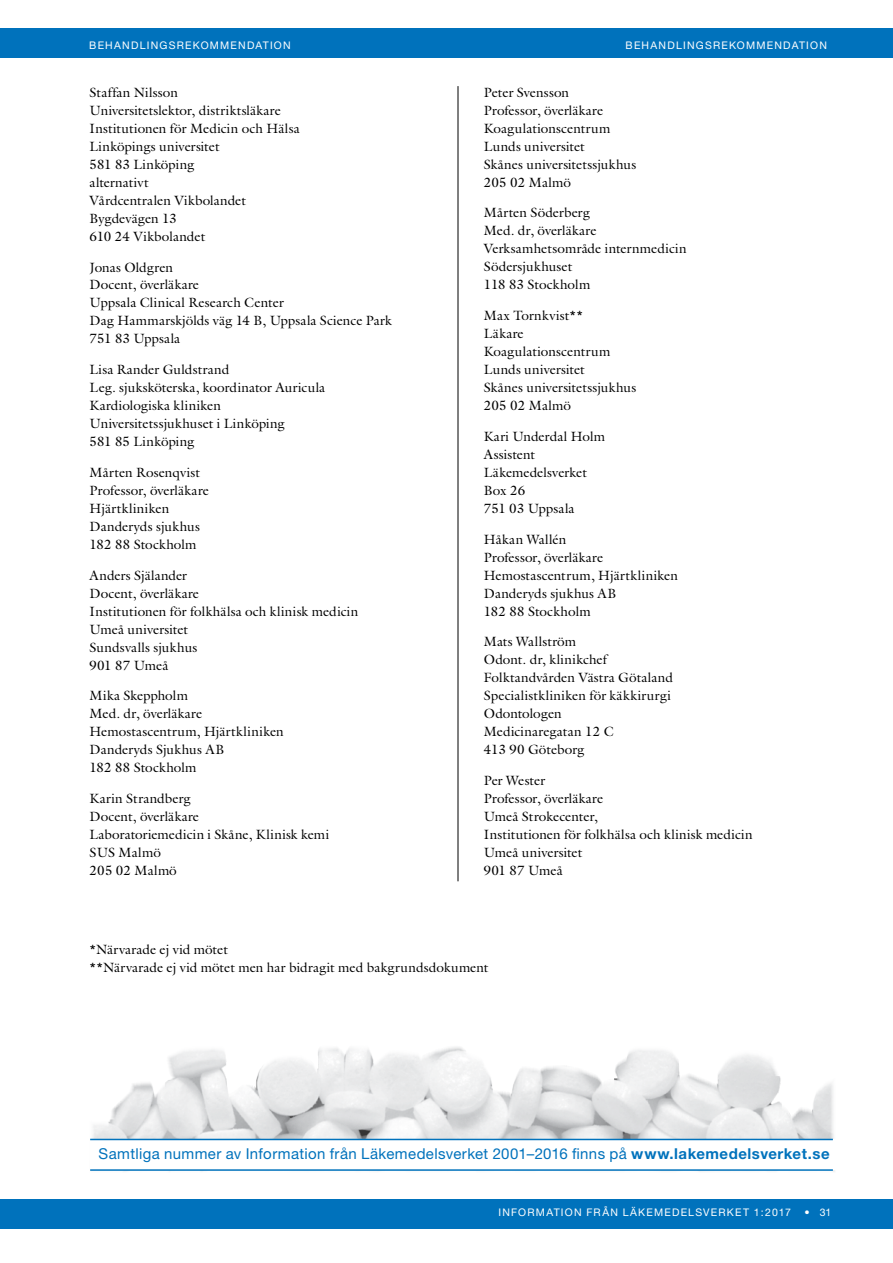
<style>
.page{position:relative;width:893px;height:1263px;background:#fff}
.page>*{position:absolute;margin:0;border:0;box-sizing:border-box;transform-origin:0 0}
.t1{font:15px "Helvetica Neue";letter-spacing:.025em;color:#0072bc}
.t2{font:13.5px/18px "Galliard LT";letter-spacing:.005em;color:#000}
.t3{font:10.5px "Helvetica Neue";letter-spacing:.115em;color:#fff}
.s1{font-weight:700}
</style>
<div class="page">
<div style="left:0;top:1199px;width:893px;height:30px;background:#0072bc"></div>
<div style="left:0;top:28px;width:893px;height:30px;background:#0072bc"></div>
<img style="left:90px;top:1047px;width:745px;height:125px">
<div style="left:90px;top:1139px;width:751px;height:31px;background:#fff"></div>
<hr style="left:90px;top:1169px;width:743px;height:2px;background:#0072bc">
<hr style="left:90px;top:1139px;width:743px;height:1px;background:#0072bc">
<hr style="left:458px;top:86px;width:1px;height:795px;background:#000">
<p class="t3" style="left:89px;top:39px;width:203px">BEHANDLINGSREKOMMENDATION</p>
<p class="t2" style="left:90px;top:83px;width:212px">Staffan Nilsson<br>Universitetslektor, distriktsläkare<br>Institutionen för Medicin och Hälsa<br>Linköpings universitet<br>581 83 Linköping<br>alternativt<br>Vårdcentralen Vikbolandet<br>Bygdevägen 13<br>610 24 Vikbolandet</p>
<p class="t2" style="left:90px;top:258px;width:304px">Jonas Oldgren<br>Docent, överläkare<br>Uppsala Clinical Research Center<br>Dag Hammarskjölds väg 14 B, Uppsala Science Park<br>751 83 Uppsala</p>
<p class="t2" style="left:90px;top:360px;width:237px">Lisa Rander Guldstrand<br>Leg. sjuksköterska, koordinator Auricula<br>Kardiologiska kliniken<br>Universitetssjukhuset i Linköping<br>581 85 Linköping</p>
<p class="t2" style="left:90px;top:463px;width:121px">Mårten Rosenqvist<br>Professor, överläkare<br>Hjärtkliniken<br>Danderyds sjukhus<br>182 88 Stockholm</p>
<p class="t2" style="left:90px;top:566px;width:270px">Anders Själander<br>Docent, överläkare<br>Institutionen för folkhälsa och klinisk medicin<br>Umeå universitet<br>Sundsvalls sjukhus<br>901 87 Umeå</p>
<p class="t2" style="left:90px;top:687px;width:196px">Mika Skeppholm<br>Med. dr, överläkare<br>Hemostascentrum, Hjärtkliniken<br>Danderyds Sjukhus AB<br>182 88 Stockholm</p>
<p class="t2" style="left:90px;top:789px;width:241px">Karin Strandberg<br>Docent, överläkare<br>Laboratoriemedicin i Skåne, Klinisk kemi<br>SUS Malmö<br>205 02 Malmö</p>
<p class="t3" style="left:626px;top:39px;width:203px">BEHANDLINGSREKOMMENDATION</p>
<p class="t2" style="left:484px;top:83px;width:154px">Peter Svensson<br>Professor, överläkare<br>Koagulationscentrum<br>Lunds universitet<br>Skånes universitetssjukhus<br>205 02 Malmö</p>
<p class="t2" style="left:484px;top:204px;width:204px">Mårten Söderberg<br>Med. dr, överläkare<br>Verksamhetsområde internmedicin<br>Södersjukhuset<br>118 83 Stockholm</p>
<p class="t2" style="left:484px;top:306px;width:154px">Max Tornkvist**<br>Läkare<br>Koagulationscentrum<br>Lunds universitet<br>Skånes universitetssjukhus<br>205 02 Malmö</p>
<p class="t2" style="left:484px;top:427px;width:123px">Kari Underdal Holm<br>Assistent<br>Läkemedelsverket<br>Box 26<br>751 03 Uppsala</p>
<p class="t2" style="left:484px;top:530px;width:196px">Håkan Wallén<br>Professor, överläkare<br>Hemostascentrum, Hjärtkliniken<br>Danderyds sjukhus AB<br>182 88 Stockholm</p>
<p class="t2" style="left:484px;top:632px;width:191px">Mats Wallström<br>Odont. dr, klinikchef<br>Folktandvården Västra Götaland<br>Specialistkliniken för käkkirurgi<br>Odontologen<br>Medicinaregatan 12 C<br>413 90 Göteborg</p>
<p class="t2" style="left:484px;top:771px;width:270px">Per Wester<br>Professor, överläkare<br>Umeå Strokecenter,<br>Institutionen för folkhälsa och klinisk medicin<br>Umeå universitet<br>901 87 Umeå</p>
<p class="t2" style="left:89px;top:940px;width:401px">*Närvarade ej vid mötet<br>**Närvarade ej vid mötet men har bidragit med bakgrundsdokument</p>
<p class="t1" style="left:99px;top:1145px;width:732px">Samtliga nummer av Information från Läkemedelsverket 2001–2016 finns på <span class="s1">www.lakemedelsverket.se</span></p>
<p class="t3" style="left:498px;top:1206px;width:294px">INFORMATION FRÅN LÄKEMEDELSVERKET 1:2017</p>
<p class="t3" style="left:804px;top:1206px;width:28px">• 31</p>
</div>
